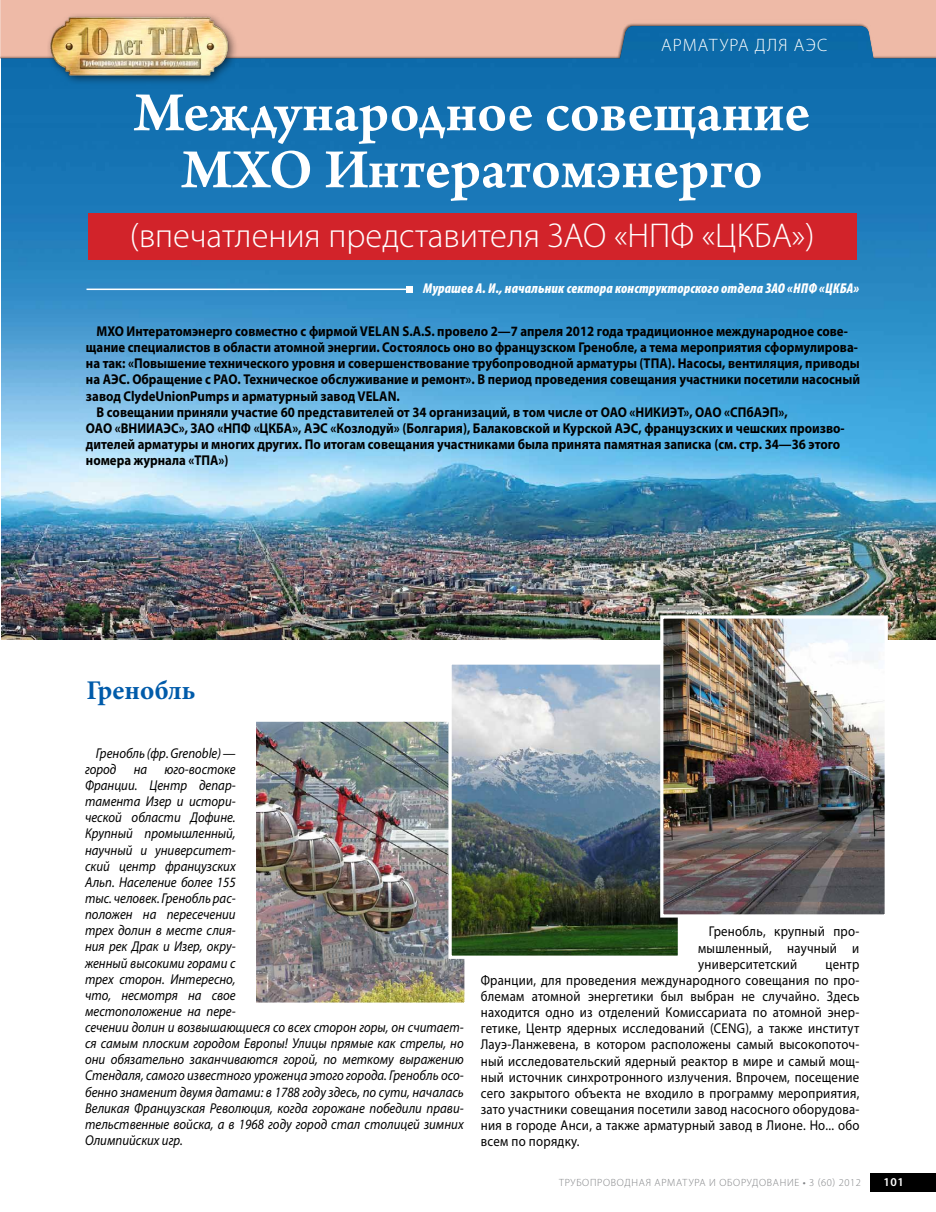
<style>
.page{position:relative;width:936px;height:1212px;background:#fff}
.page>*{position:absolute;margin:0;border:0;box-sizing:border-box;transform-origin:0 0}
.t1{font:58.5px/57px "Arno Pro Smbd Sm Text";letter-spacing:-.005em;color:#fff;text-align:center}
.t2{font:300 34.5px "Myriad Pro";color:#fff}
.t3{font:700 27px "Minion Pro";color:#005baa}
.t4{font:300 18px "Myriad Pro";letter-spacing:.07em;color:#fff}
.t5{font:700 14.25px/16.2px "Myriad Pro";color:#000;scale:.9 1}
.t6{font:italic 14.25px/16.2px "Myriad Pro";color:#000;scale:.9 1}
.t7{font:14.25px/16.2px "Myriad Pro";letter-spacing:.02em;color:#000;text-align:justify;scale:.9 1}
.t8{font:italic 900 condensed 14.25px "Myriad Pro";letter-spacing:.01em;color:#fff}
.t9{font:600 12px "Myriad Pro";color:#fff}
.t10{font:300 10.5px "Myriad Pro";letter-spacing:.07em;color:#808285}
.s1{font-weight:400}
</style>
<div class="page">
<img style="left:1px;top:60px;width:934px;height:579px">
<div style="left:0;top:0;width:935px;height:60px;background:#000;opacity:.59"></div>
<div style="left:46px;top:12px;width:193px;height:74px;background:#000;opacity:.55"></div>
<img style="left:46px;top:12px;width:185px;height:68px">
<hr style="left:86px;top:289px;width:323px;height:1px;background:#fff">
<svg style="left:406px;top:286px;width:6px;height:6px"></svg>
<div style="left:88px;top:213px;width:768px;height:46px;background:#d2232a"></div>
<img style="left:257px;top:722px;width:206px;height:280px">
<div style="left:253px;top:718px;width:214px;height:288px;border:3px solid #fff"></div>
<img style="left:452px;top:665px;width:225px;height:290px">
<div style="left:448px;top:661px;width:233px;height:298px;border:3px solid #fff"></div>
<img style="left:664px;top:619px;width:219px;height:294px">
<div style="left:660px;top:615px;width:227px;height:302px;border:3px solid #fff"></div>
<div style="left:870px;top:1173px;width:65px;height:19px;background:#000"></div>
<p class="t4" style="left:661px;top:35px;width:168px">АРМАТУРА ДЛЯ АЭС</p>
<h1 class="t1" style="left:134px;top:87px;width:677px">Международное совещание<br>МХО Интератомэнерго</h1>
<h2 class="t2" style="left:130px;top:217px;width:686px">(впечатления представителя ЗАО «НПФ «ЦКБА»)</h2>
<p class="t8" style="left:423px;top:281px;width:437px">Мурашев А. И., начальник сектора конструкторского отдела ЗАО «НПФ «ЦКБА»</p>
<p class="t5" style="left:86px;top:323px;width:861px;text-indent:11px">МХО Интератомэнерго совместно с фирмой Velan S.A.S. провело 2—7 апреля 2012 года традиционное международное сове&shy;щание специалистов в области атомной энергии. Состоялось оно во французском Гренобле, а тема мероприятия сформулирова&shy;на так: «Повышение технического уровня и совершенствование трубопроводной арматуры (ТПА). Насосы, вентиляция, приводы на АЭС. Обращение с РАО. Техническое обслуживание и ремонт». В период проведения совещания участники посетили насосный завод ClydeUnionPumps и арматурный завод VELAN</p>
<p class="t5" style="left:396px;top:387px;width:5px">.</p>
<p class="t5" style="left:97px;top:403px;width:769px">В совещании приняли участие 60 представителей от 34 организаций, в том числе от ОАО «НИКИЭТ», ОАО «СПбАЭП»,</p>
<p class="t5" style="left:86px;top:419px;width:844px">ОАО «ВНИИАЭС», ЗАО «НПФ «ЦКБА», АЭС «Козлодуй» (Болгария), Балаковской и Курской АЭС, французских и чешских произво-</p>
<p class="t5" style="left:86px;top:436px;width:839px">дителей арматуры и многих других. По итогам совещания участниками была принята памятная записка (см. стр. 34—36 этого</p>
<p class="t5" style="left:86px;top:452px;width:160px">номера журнала «ТПА»)</p>
<h3 class="t3" style="left:86px;top:674px;width:110px">Гренобль</h3>
<p class="t6" style="left:85px;top:745px;width:422px;text-indent:11px">Гренобль (фр. Grenoble) —<br>город на юго-востоке<br>Франции. Центр депар-<br>тамента Изер и истори-<br>ческой области Дофине.<br>Крупный промышленный,<br>научный и университет-<br>ский центр французских<br>Альп. Население более 155<br>тыс. человек. Гренобль рас-<br>положен на пересечении<br>трех долин в месте слия-<br>ния рек Драк и Изер, окру-<br>женный высокими горами с<br>трех сторон. Интересно,<br>что, несмотря на свое<br>местоположение на пере-<br>сечении долин и возвышающиеся со всех сторон горы, он считает&shy;ся самым плоским городом Европы! Улицы прямые как стрелы, но они обязательно заканчиваются горой, по меткому выражению Стендаля, самого известного уроженца этого города. Гренобль осо&shy;бенно знаменит двумя датами: в 1788 году здесь, по сути, началась Великая Французская Революция, когда горожане победили прави&shy;тельственные войска, а в 1968 году город стал столицей зимних Олимпийских игр.</p>
<p class="t7" style="left:698px;top:923px;width:181px;text-indent:11px">Гренобль, крупный про&shy;мышленный, научный и университетский</p>
<p class="t7" style="left:480px;top:955px;width:422px;text-indent:345px">центр Франции, для проведения международного совещания по про&shy;блемам атомной энергетики был выбран не случайно. Здесь находится одно из отделений Комиссариата по атомной энер&shy;гетике, Центр ядерных исследований (CENG), а также институт Лауэ-Ланжевена, в котором расположены самый высокопоточ&shy;ный исследовательский ядерный реактор в мире и самый мощ&shy;ный источник синхротронного излучения. Впрочем, посещение сего закрытого объекта не входило в программу мероприятия, зато участники совещания посетили завод насосного оборудова&shy;ния в городе Анси, а также арматурный завод в Лионе. Но... обо всем по порядку.</p>
<p class="t10" style="left:559px;top:1176px;width:303px">ТРУБОПРОВОДНАЯ АРМАТУРА И ОБОРУДОВАНИЕ <span class="s1">•</span> 3 (60) 2012</p>
<p class="t9" style="left:883px;top:1175px;width:22px">101</p>
</div>
